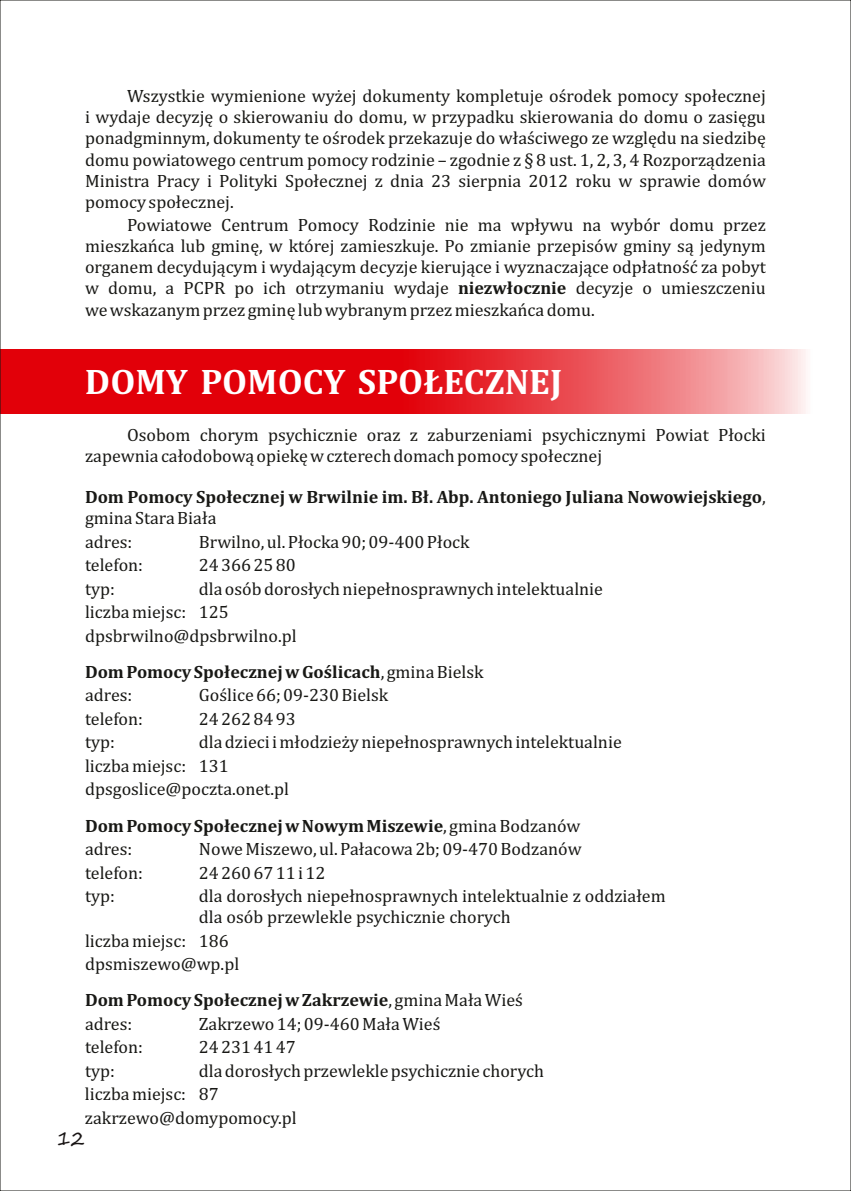
<style>
.page{position:relative;width:851px;height:1191px;background:#fff}
.page>*{position:absolute;margin:0;border:0;box-sizing:border-box;transform-origin:0 0}
.t1{font:700 36px "Cambria";color:#fff}
.t2{font:24px "Segoe Print";color:#191515}
.t3{font:18px/21.2px "Cambria";color:#181815}
.t4{font:700 18px/23.4px "Cambria";color:#181815}
.s1{font-weight:700}
.s2{font-weight:400}
</style>
<div class="page">
<svg style="left:2px;top:349px;width:804px;height:65px;background:#e73239"></svg>
<p class="t3" style="left:85px;top:87px;width:682px;text-align:justify;text-indent:42px">Wszystkie wymienione wyżej dokumenty kompletuje ośrodek pomocy społecznej i wydaje decyzję o skierowaniu do domu, w przypadku skierowania do domu o zasięgu ponadgminnym, dokumenty te ośrodek przekazuje do właściwego ze względu na siedzibę domu powiatowego centrum pomocy rodzinie – zgodnie z § 8 ust. 1, 2, 3, 4 Rozporządzenia Ministra Pracy i Polityki Społecznej z dnia 23 sierpnia 2012 roku w sprawie domów pomocy społecznej.</p>
<p class="t3" style="left:85px;top:215px;width:682px;text-align:justify;text-indent:42px">Powiatowe Centrum Pomocy Rodzinie nie ma wpływu na wybór domu przez mieszkańca lub gminę, w której zamieszkuje. Po zmianie przepisów gminy są jedynym organem decydującym i wydającym decyzje kierujące i wyznaczające odpłatność za pobyt w domu, a PCPR po ich otrzymaniu wydaje <span class="s1">niezwłocznie</span> decyzje o umieszczeniu we wskazanym przez gminę lub wybranym przez mieszkańca domu.</p>
<h1 class="t1" style="left:85px;top:366px;width:479px">DOMY POMOCY SPOŁECZNEJ</h1>
<p class="t3" style="left:85px;top:425px;width:682px;text-indent:42px">Osobom chorym psychicznie oraz z zaburzeniami psychicznymi Powiat Płocki zapewnia całodobową opiekę w czterech domach pomocy społecznej</p>
<p class="t4" style="left:85px;top:488px;width:682px;line-height:21.2px">Dom Pomocy Społecznej w Brwilnie im. Bł. Abp. Antoniego Juliana Nowowiejskiego<span class="s2">, gmina Stara Biała</span></p>
<p class="t3" style="left:85px;top:532px;width:49px">adres:</p>
<p class="t3" style="left:199px;top:532px;width:272px">Brwilno, ul. Płocka 90; 09-400 Płock</p>
<p class="t3" style="left:85px;top:555px;width:59px">telefon:</p>
<p class="t3" style="left:199px;top:555px;width:98px">24 366 25 80</p>
<p class="t3" style="left:85px;top:579px;width:31px">typ:</p>
<p class="t3" style="left:85px;top:578px;width:519px;line-height:23.4px;text-indent:114px">dla osób dorosłych niepełnosprawnych intelektualnie liczba miejsc: 125<br>dpsbrwilno@dpsbrwilno.pl</p>
<p class="t4" style="left:85px;top:661px;width:400px">Dom Pomocy Społecznej w Goślicach<span class="s2">, gmina Bielsk adres:</span></p>
<p class="t3" style="left:199px;top:686px;width:191px">Goślice 66; 09-230 Bielsk</p>
<p class="t3" style="left:85px;top:709px;width:59px">telefon:</p>
<p class="t3" style="left:199px;top:709px;width:98px">24 262 84 93</p>
<p class="t3" style="left:85px;top:732px;width:31px">typ:</p>
<p class="t3" style="left:85px;top:731px;width:538px;line-height:23.4px;text-indent:114px">dla dzieci i młodzieży niepełnosprawnych intelektualnie liczba miejsc: 131<br>dpsgoslice@poczta.onet.pl</p>
<p class="t4" style="left:85px;top:815px;width:497px">Dom Pomocy Społecznej w Nowym Miszewie<span class="s2">, gmina Bodzanów adres:</span></p>
<p class="t3" style="left:199px;top:839px;width:384px">Nowe Miszewo, ul. Pałacowa 2b; 09-470 Bodzanów</p>
<p class="t3" style="left:85px;top:863px;width:59px">telefon:</p>
<p class="t3" style="left:199px;top:863px;width:128px">24 260 67 11 i 12</p>
<p class="t3" style="left:85px;top:886px;width:31px">typ:</p>
<p class="t3" style="left:199px;top:886px;width:468px">dla dorosłych niepełnosprawnych intelektualnie z oddziałem dla osób przewlekle psychicznie chorych</p>
<p class="t3" style="left:85px;top:929px;width:156px;line-height:23.4px">liczba miejsc: 186 dpsmiszewo@wp.pl</p>
<p class="t4" style="left:85px;top:989px;width:439px">Dom Pomocy Społecznej w Zakrzewie<span class="s2">, gmina Mała Wieś adres:</span></p>
<p class="t3" style="left:199px;top:1014px;width:243px">Zakrzewo 14; 09-460 Mała Wieś</p>
<p class="t3" style="left:85px;top:1037px;width:59px">telefon:</p>
<p class="t3" style="left:199px;top:1037px;width:98px">24 231 41 47</p>
<p class="t3" style="left:85px;top:1061px;width:31px">typ:</p>
<p class="t3" style="left:85px;top:1060px;width:460px;line-height:23.4px;text-indent:114px">dla dorosłych przewlekle psychicznie chorych liczba miejsc: 87<br>zakrzewo@domypomocy.pl</p>
<h2 class="t2" style="left:57px;top:1127px;width:30px">12</h2>
</div>
